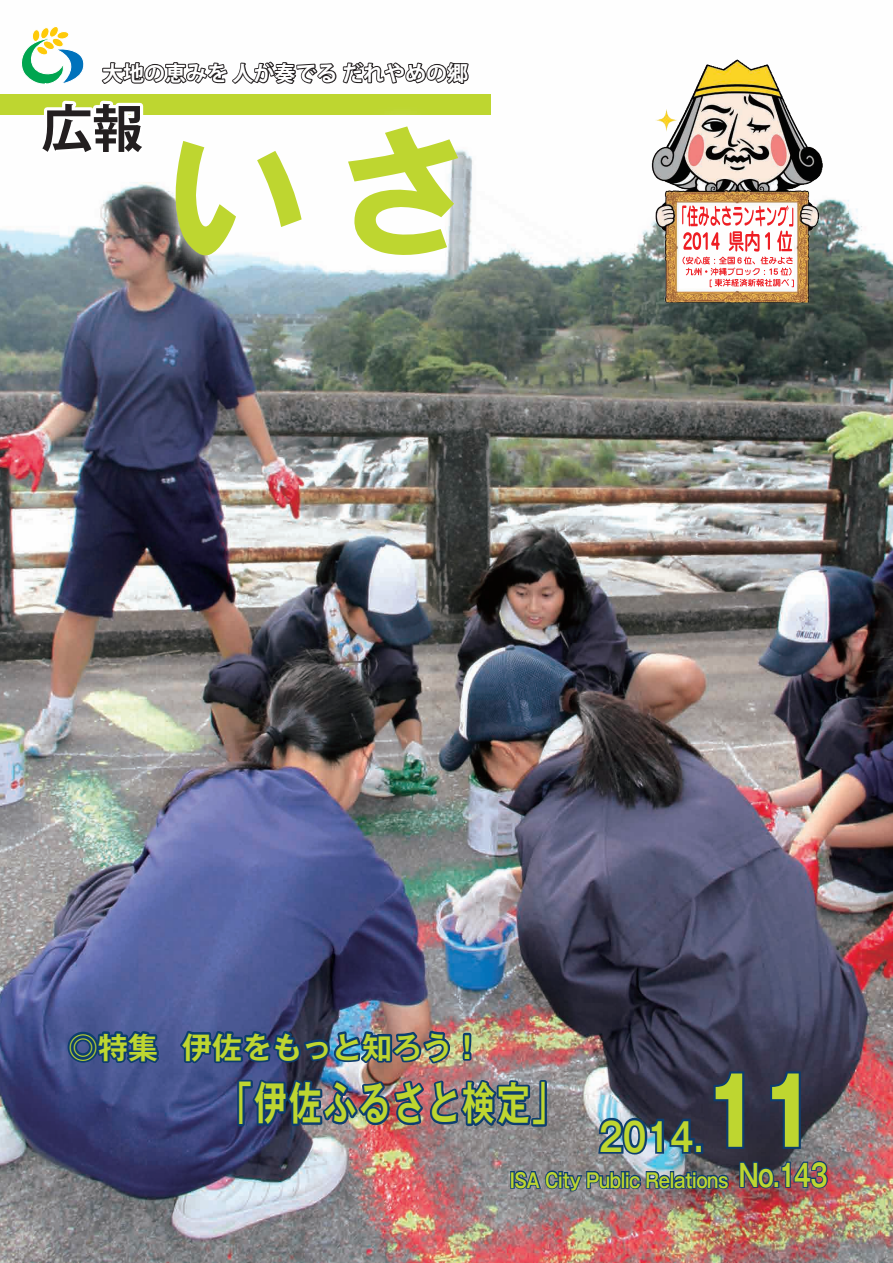
<style>
.page{position:relative;width:893px;height:1263px;background:#fff}
.page>*{position:absolute;margin:0;border:0;box-sizing:border-box;transform-origin:0 0}
.t1{font:700 93px "Gothic MB101 Pr 5";color:#bed630;scale:.8 1}
.t2{font:700 51px "Koz Go Pro";color:#231f20}
.t3{font:700 45px "Gothic MB101 Pr 5 De";letter-spacing:.07em;color:#bed630;scale:.72 1}
.t4{font:700 39px "Gothic MB101 Pr 5 De";color:#bed630;scale:.8 1}
.t5{font:700 30.6px "Gothic MB101 Pr 5 De";color:#bed630;scale:.75 1}
.t6{font:700 30px "Gothic MB101 Pr 5 De";color:#bed630}
.t7{font:700 21px "Koz Go Pro";color:#fff}
.t8{font:700 19.8px "Gothic MB101 Pr 5 De";letter-spacing:-.035em;color:#bed630;scale:.83 1}
</style>
<div class="page">
<img style="left:0;top:59px;width:893px;height:1204px">
<div style="left:0;top:94px;width:490px;height:20px;background:#bed630"></div>
<svg style="left:152px;top:257px;width:171px;height:21px;background:#a9b5bc"></svg>
<svg style="left:326px;top:114px;width:153px;height:164px"></svg>
<svg style="left:18px;top:26px;width:452px;height:231px"></svg>
<div style="left:510px;top:1171px;width:5px;height:18px;border:2px solid #0d3e6e"></div>
<img style="left:513px;top:1167px;width:217px;height:25px">
<img style="left:738px;top:1160px;width:91px;height:29px">
<img style="left:596px;top:1113px;width:101px;height:44px">
<div style="left:694px;top:1143px;width:9px;height:11px;border:4px solid #0d3e6e"></div>
<svg style="left:711px;top:1069px;width:35px;height:82px;background:#27334e"></svg>
<svg style="left:768px;top:1069px;width:35px;height:82px;background:#26344e"></svg>
<svg style="left:65px;top:1028px;width:101px;height:38px;background:#25487d"></svg>
<img style="left:176px;top:1027px;width:276px;height:40px">
<svg style="left:460px;top:1031px;width:14px;height:32px"></svg>
<img style="left:235px;top:1075px;width:314px;height:56px">
<img style="left:651px;top:60px;width:86px;height:241px">
<svg style="left:682px;top:205px;width:112px;height:82px"></svg>
<p class="t7" style="left:102px;top:60px;width:368px">大地の恵みを人が奏でるだれやめの郷</p>
<h2 class="t2" style="left:41px;top:96px;width:103px">広報</h2>
<h3 class="t6" style="left:68px;top:1022px;width:92px">◎特集</h3>
<h3 class="t6" style="left:182px;top:1022px;width:301px">伊佐をもっと知ろう!</h3>
<h3 class="t3" style="left:220px;top:1066px;width:480px">「伊佐ふるさと検定「</h3>
<h3 class="t4" style="left:599px;top:1104px;width:132px">2014.</h3>
<h1 class="t1" style="left:704px;top:1034px;width:143px">11</h1>
<p class="t8" style="left:510px;top:1164px;width:265px">ISA City Public Relations</p>
<h3 class="t5" style="left:739px;top:1150px;width:120px">No.143</h3>
</div>
